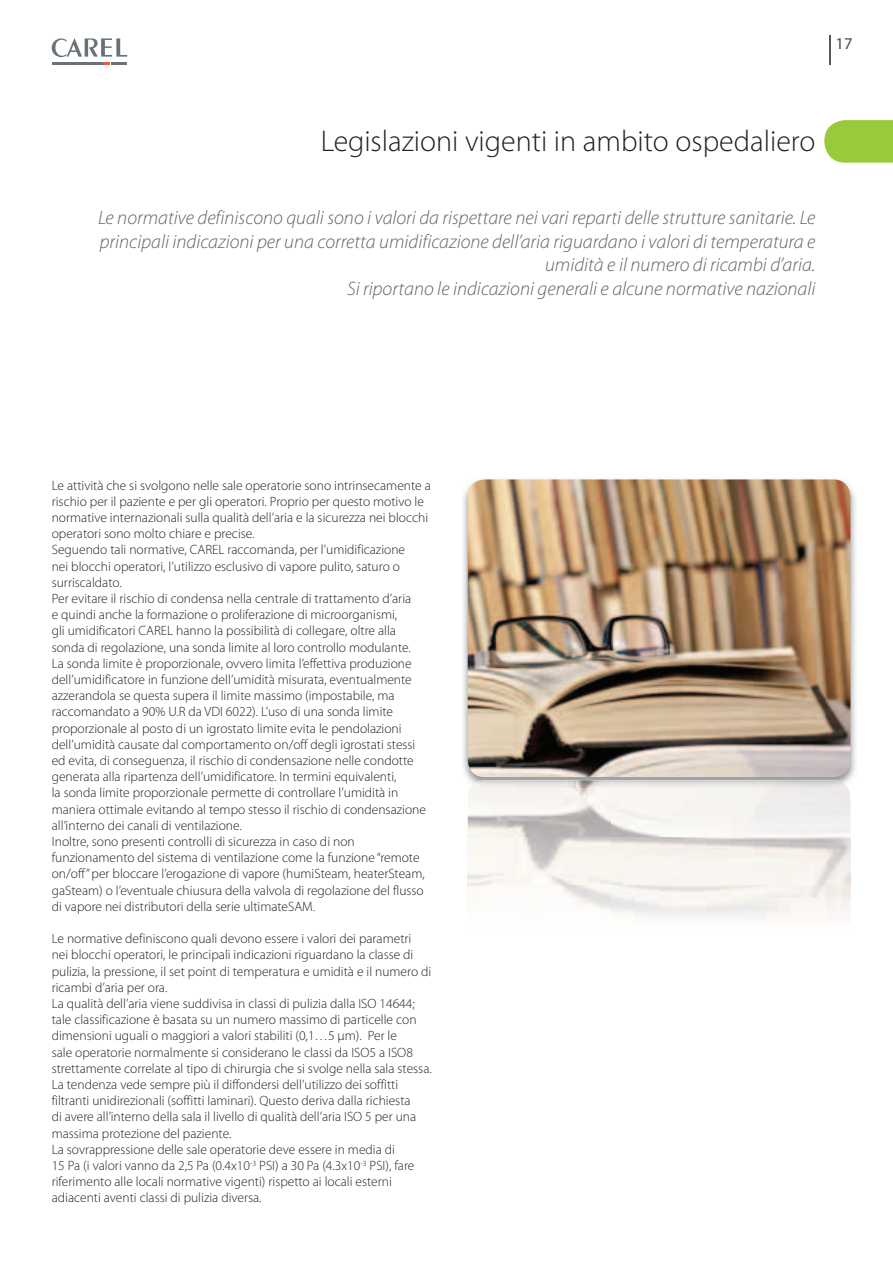
<style>
.page{position:relative;width:893px;height:1263px;background:#fff}
.page>*{position:absolute;margin:0;border:0;box-sizing:border-box;transform-origin:0 0}
.t1{font:300 30px "Myriad Pro";color:#231f20}
.t2{font:italic 300 19.5px/23.4px "Myriad Pro";color:#636366;text-align:right}
.t3{font:16.5px "Myriad Pro";color:#4b4c4d}
.t4{font:300 13.5px/16.2px "Myriad Pro";color:#231f20}
</style>
<div class="page">
<svg style="left:52px;top:38px;width:75px;height:26px"></svg>
<svg style="left:824px;top:120px;width:69px;height:43px;background:#a0cd49"></svg>
<img style="left:463px;top:487px;width:393px;height:301px">
<img style="left:468px;top:479px;width:382px;height:298px">
<hr style="left:829px;top:35px;width:1px;height:30px;background:#57585a">
<p class="t3" style="left:836px;top:33px;width:18px">17</p>
<h1 class="t1" style="left:321px;top:123px;width:496px">Legislazioni vigenti in ambito ospedaliero</h1>
<p class="t2" style="left:98px;top:207px;width:719px">Le normative definiscono quali sono i valori da rispettare nei vari reparti delle strutture sanitarie. Le principali indicazioni per una corretta umidificazione dell’aria riguardano i valori di temperatura e umidità e il numero di ricambi d’aria.<br>Si riportano le indicazioni generali e alcune normative nazionali</p>
<p class="t4" style="left:52px;top:477px;width:381px">Le attività che si svolgono nelle sale operatorie sono intrinsecamente a rischio per il paziente e per gli operatori. Proprio per questo motivo le normative internazionali sulla qualità dell’aria e la sicurezza nei blocchi operatori sono molto chiare e precise.<br>Seguendo tali normative, CAREL raccomanda, per l’umidificazione<br>nei blocchi operatori, l’utilizzo esclusivo di vapore pulito, saturo o surriscaldato.<br>Per evitare il rischio di condensa nella centrale di trattamento d’aria<br>e quindi anche la formazione o proliferazione di microorganismi,<br>gli umidificatori CAREL hanno la possibilità di collegare, oltre alla sonda di regolazione, una sonda limite al loro controllo modulante.<br>La sonda limite è proporzionale, ovvero limita l’effettiva produzione dell’umidificatore in funzione dell’umidità misurata, eventualmente azzerandola se questa supera il limite massimo (impostabile, ma raccomandato a 90% U.R da VDI 6022). L’uso di una sonda limite proporzionale al posto di un igrostato limite evita le pendolazioni dell’umidità causate dal comportamento on/off degli igrostati stessi ed evita, di conseguenza, il rischio di condensazione nelle condotte generata alla ripartenza dell’umidificatore. In termini equivalenti,<br>la sonda limite proporzionale permette di controllare l’umidità in maniera ottimale evitando al tempo stesso il rischio di condensazione all’interno dei canali di ventilazione.<br>Inoltre, sono presenti controlli di sicurezza in caso di non funzionamento del sistema di ventilazione come la funzione “remote on/off” per bloccare l’erogazione di vapore (humiSteam, heaterSteam, gaSteam) o l’eventuale chiusura della valvola di regolazione del flusso di vapore nei distributori della serie ultimateSAM.</p>
<p class="t4" style="left:52px;top:930px;width:382px">Le normative definiscono quali devono essere i valori dei parametri<br>nei blocchi operatori, le principali indicazioni riguardano la classe di pulizia, la pressione, il set point di temperatura e umidità e il numero di ricambi d’aria per ora.<br>La qualità dell’aria viene suddivisa in classi di pulizia dalla ISO 14644; tale classificazione è basata su un numero massimo di particelle con dimensioni uguali o maggiori a valori stabiliti (0,1…5 µm). Per le<br>sale operatorie normalmente si considerano le classi da ISO5 a ISO8 strettamente correlate al tipo di chirurgia che si svolge nella sala stessa.<br>La tendenza vede sempre più il diffondersi dell’utilizzo dei soffitti filtranti unidirezionali (soffitti laminari). Questo deriva dalla richiesta<br>di avere all’interno della sala il livello di qualità dell’aria ISO 5 per una massima protezione del paziente.<br>La sovrappressione delle sale operatorie deve essere in media di<br>15 Pa (i valori vanno da 2,5 Pa (0.4x10<sup>-3</sup> PSI) a 30 Pa (4.3x10<sup>-3</sup> PSI), fare riferimento alle locali normative vigenti) rispetto ai locali esterni adiacenti aventi classi di pulizia diversa.</p>
</div>
